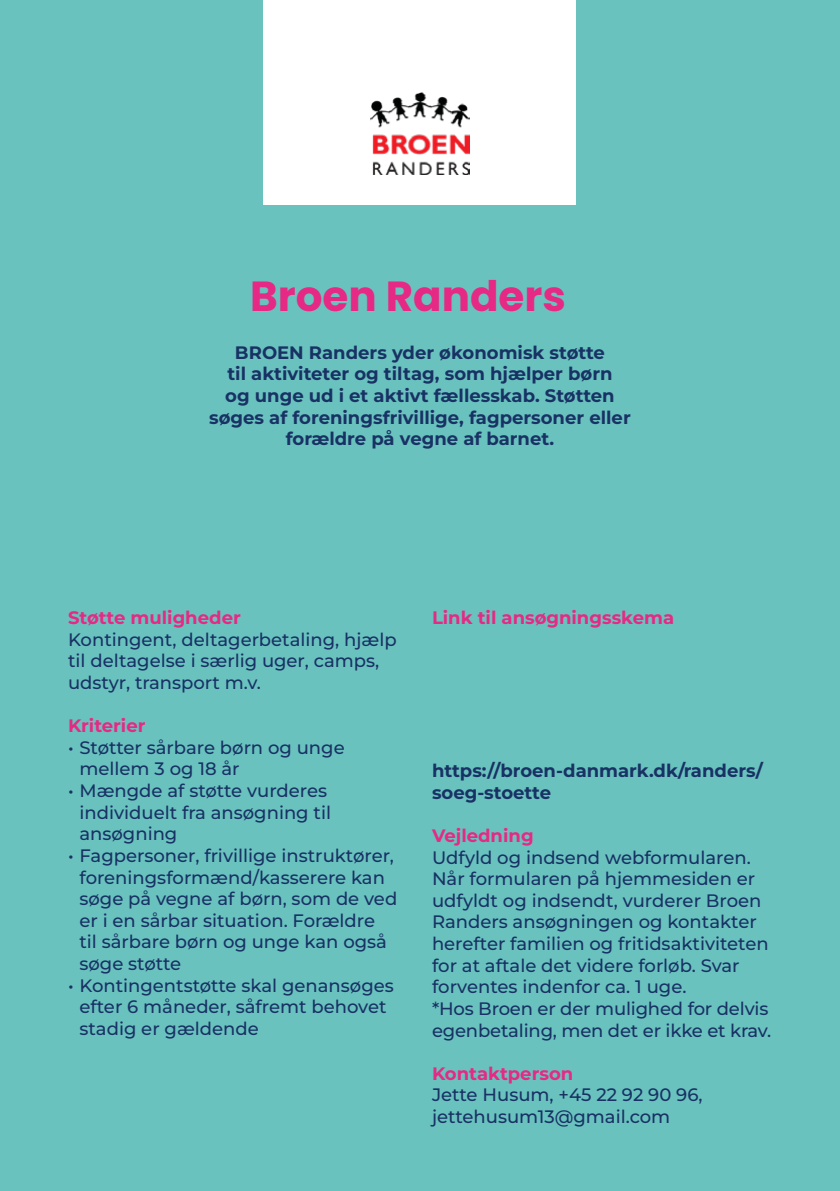
<style>
.page{position:relative;width:840px;height:1191px;background:#fff}
.page>*{position:absolute;margin:0;border:0;box-sizing:border-box;transform-origin:0 0}
.t1{font:700 42px "Poppins";color:#e62984}
.t2{font:500 18px/21.6px "Montserrat";color:#183264}
.t3{font:700 18px/21.6px "Montserrat";color:#183264}
.t4{font:700 18px "Montserrat";color:#e62984}
</style>
<div class="page">
<div style="left:0;top:0;width:839px;height:1191px;background:#6ac2bf"></div>
<div style="left:264px;top:0;width:311px;height:204px;background:#fff"></div>
<img style="left:370px;top:93px;width:99px;height:81px">
<h1 class="t1" style="left:250px;top:272px;width:317px">Broen Randers</h1>
<p class="t3" style="left:209px;top:341px;width:423px;text-align:center">BROEN Randers yder økonomisk støtte<br>til aktiviteter og tiltag, som hjælper børn<br>og unge ud i et aktivt fællesskab. Støtten søges af foreningsfrivillige, fagpersoner eller forældre på vegne af barnet.</p>
<p class="t4" style="left:68px;top:606px;width:174px">Støtte muligheder</p>
<p class="t2" style="left:68px;top:628px;width:330px">Kontingent, deltagerbetaling, hjælp til deltagelse i særlig uger, camps, udstyr, transport m.v.</p>
<p class="t4" style="left:68px;top:714px;width:79px">Kriterier</p>
<p class="t2" style="left:79px;top:736px;width:266px;text-indent:-11px">• Støtter sårbare børn og unge mellem 3 og 18 år</p>
<p class="t2" style="left:79px;top:779px;width:253px;text-indent:-11px">• Mængde af støtte vurderes individuelt fra ansøgning til ansøgning</p>
<p class="t2" style="left:79px;top:844px;width:319px;text-indent:-11px">• Fagpersoner, frivillige instruktører, foreningsformænd/kasserere kan søge på vegne af børn, som de ved er i en sårbar situation. Forældre<br>til sårbare børn og unge kan også søge støtte</p>
<p class="t2" style="left:79px;top:974px;width:316px;text-indent:-11px">• Kontingentstøtte skal genansøges efter 6 måneder, såfremt behovet stadig er gældende</p>
<p class="t4" style="left:432px;top:606px;width:243px">Link til ansøgningsskema</p>
<p class="t3" style="left:432px;top:759px;width:332px">https://broen-danmark.dk/randers/ soeg-stoette</p>
<p class="t4" style="left:432px;top:823px;width:103px">Vejledning</p>
<p class="t2" style="left:432px;top:846px;width:340px">Udfyld og indsend webformularen.<br>Når formularen på hjemmesiden er udfyldt og indsendt, vurderer Broen Randers ansøgningen og kontakter herefter familien og fritidsaktiviteten for at aftale det videre forløb. Svar forventes indenfor ca. 1 uge.<br>*Hos Broen er der mulighed for delvis egenbetaling, men det er ikke et krav.</p>
<p class="t4" style="left:432px;top:1061px;width:143px">Kontaktperson</p>
<p class="t2" style="left:432px;top:1083px;width:272px">Jette Husum, +45 22 92 90 96, jettehusum13@gmail.com</p>
</div>
